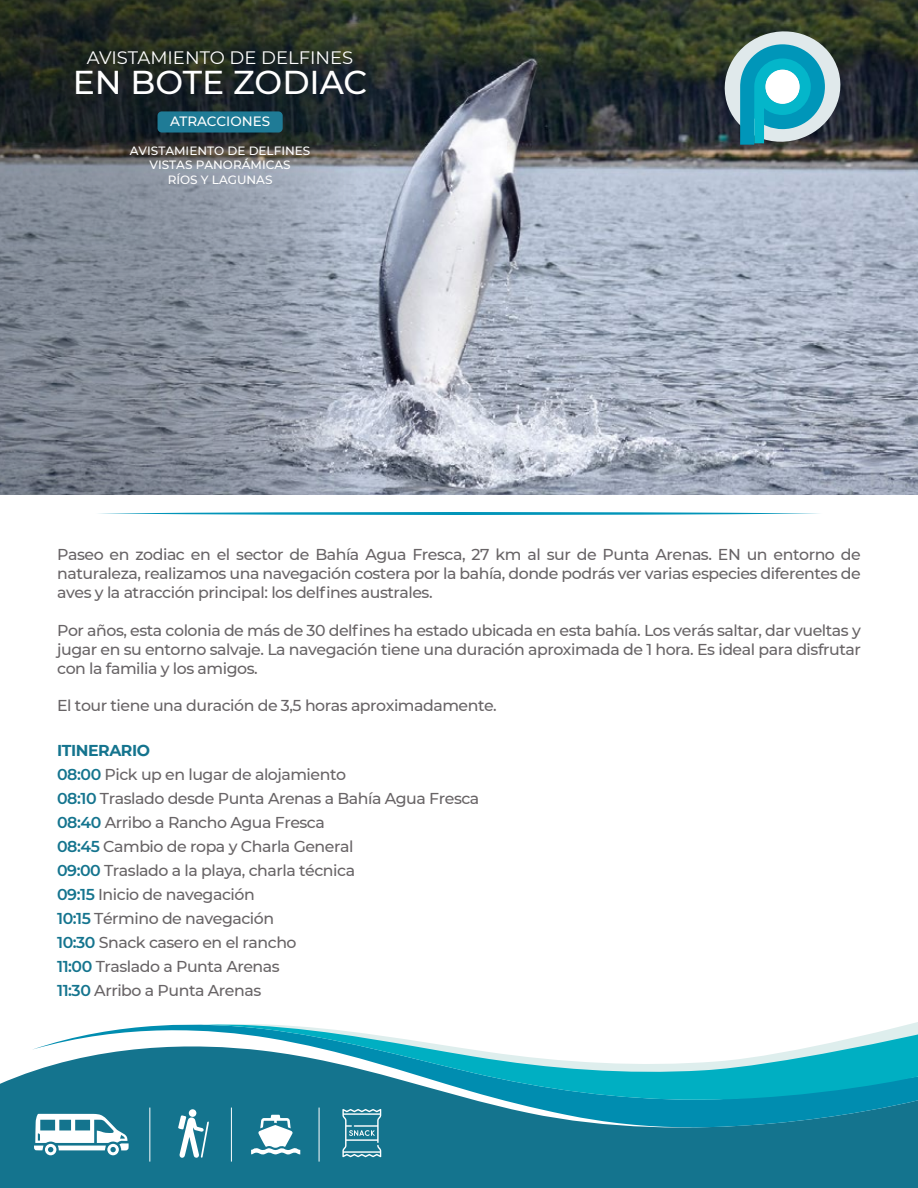
<style>
.page{position:relative;width:918px;height:1188px;background:#fff}
.page>*{position:absolute;margin:0;border:0;box-sizing:border-box;transform-origin:0 0}
.t1{font:500 33px "Montserrat";color:#fff}
.t2{font:18px "Montserrat";color:#fff}
.t3{font:500 15.75px/24px "Montserrat";letter-spacing:-.03em;color:#686466;text-align:justify}
.t4{font:500 13.5px "Montserrat";color:#fff}
.t5{font:500 12px/14.4px "Montserrat";color:#fff;text-align:center}
.s1{font-weight:700;color:#14748e}
.s2{font-weight:600;color:#14748e}
</style>
<div class="page">
<div style="left:0;top:1071px;width:918px;height:117px;background:#14748e"></div>
<svg style="left:32px;top:1024px;width:886px;height:103px;background:#348fa7"></svg>
<svg style="left:204px;top:1024px;width:714px;height:76px"></svg>
<svg style="left:98px;top:512px;width:722px;height:3px;background:#56b8d0"></svg>
<img style="left:400px;top:0;width:518px;height:494px">
<svg style="left:0;top:0;width:400px;height:494px;background:#6b737b"></svg>
<svg style="left:719px;top:25px;width:128px;height:123px;background:#4c8c94"></svg>
<div style="left:765px;top:70px;width:35px;height:34px;background:#fff;border-radius:50%"></div>
<div style="left:158px;top:111px;width:125px;height:22px;background:#1f7b96;border-radius:4px"></div>
<svg style="left:251px;top:1115px;width:49px;height:39px"></svg>
<svg style="left:34px;top:1114px;width:95px;height:41px"></svg>
<svg style="left:342px;top:1109px;width:39px;height:48px;background:#5198ab"></svg>
<svg style="left:178px;top:1115px;width:31px;height:43px"></svg>
<div style="left:189px;top:1109px;width:7px;height:8px;background:#fff;border-radius:50%"></div>
<p class="t2" style="left:87px;top:45px;width:268px">AVISTAMIENTO DE DELFINES</p>
<h1 class="t1" style="left:73px;top:59px;width:296px">EN BOTE ZODIAC</h1>
<p class="t4" style="left:170px;top:112px;width:102px">ATRACCIONES</p>
<p class="t5" style="left:130px;top:143px;width:182px">AVISTAMIENTO DE DELFINES<br>VISTAS PANORÁMICAS<br>RÍOS Y LAGUNAS</p>
<p class="t3" style="left:57px;top:545px;width:805px;line-height:18.9px">Paseo en zodiac en el sector de Bahía Agua Fresca, 27 km al sur de Punta Arenas. EN un entorno de naturaleza, realizamos una navegación costera por la bahía, donde podrás ver varias especies diferentes de aves y la atracción principal: los delfines australes.</p>
<p class="t3" style="left:57px;top:620px;width:805px;line-height:18.9px">Por años, esta colonia de más de 30 delfines ha estado ubicada en esta bahía. Los verás saltar, dar vueltas y jugar en su entorno salvaje. La navegación tiene una duración aproximada de 1 hora. Es ideal para disfrutar con la familia y los amigos.</p>
<p class="t3" style="left:57px;top:693px;width:441px">El tour tiene una duración de 3,5 horas aproximadamente.</p>
<p class="t3" style="left:57px;top:738px;width:424px;text-align:left"><span class="s1">ITINERARIO<br></span><span class="s2">08:00</span> Pick up en lugar de alojamiento<br><span class="s2">08:10</span> Traslado desde Punta Arenas a Bahía Agua Fresca<br><span class="s2">08:40</span> Arribo a Rancho Agua Fresca<br><span class="s2">08:45</span> Cambio de ropa y Charla General<br><span class="s2">09:00</span> Traslado a la playa, charla técnica<br><span class="s2">09:15</span> Inicio de navegación<br><span class="s2">10:15</span> Término de navegación<br><span class="s2">10:30</span> Snack casero en el rancho<br><span class="s2">11:00</span> Traslado a Punta Arenas<br><span class="s2">11:30</span> Arribo a Punta Arenas</p>
</div>
